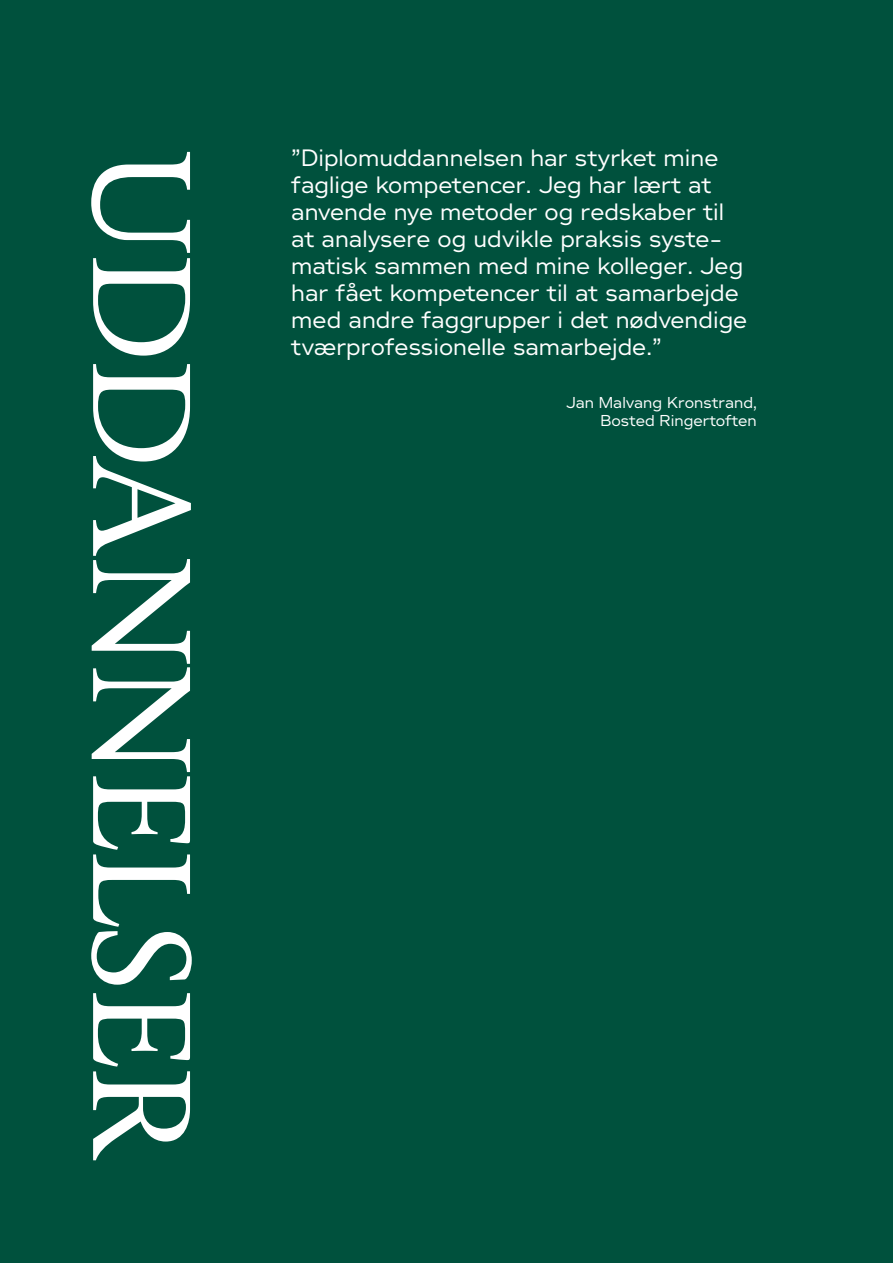
<style>
.page{position:relative;width:893px;height:1263px;background:#00513d}
.page>*{position:absolute;margin:0;border:0;box-sizing:border-box;transform-origin:0 0}
.t1{font:145.5px "Primo Serif";color:#fff}
.t2{font:22.5px/27px "No 5";color:#fff}
.t3{font:15px/18px "No 5";color:#fff;text-align:right}
</style>
<div class="page">
<h1 class="t1" style="left:234px;top:149px;width:1013px;rotate:90deg">UDDANNELSER</h1>
<p class="t2" style="left:291px;top:143px;width:457px">”Diplomuddannelsen har styrket mine faglige kompetencer. Jeg har lært at anvende nye metoder og redskaber til at analysere og udvikle praksis syste&shy;matisk sammen med mine kolleger. Jeg har fået kompetencer til at samarbejde med andre faggrupper i det nødvendige tværprofessionelle samarbejde.”</p>
<p class="t3" style="left:566px;top:393px;width:192px">Jan Malvang Kronstrand,<br>Bosted Ringertoften</p>
</div>
